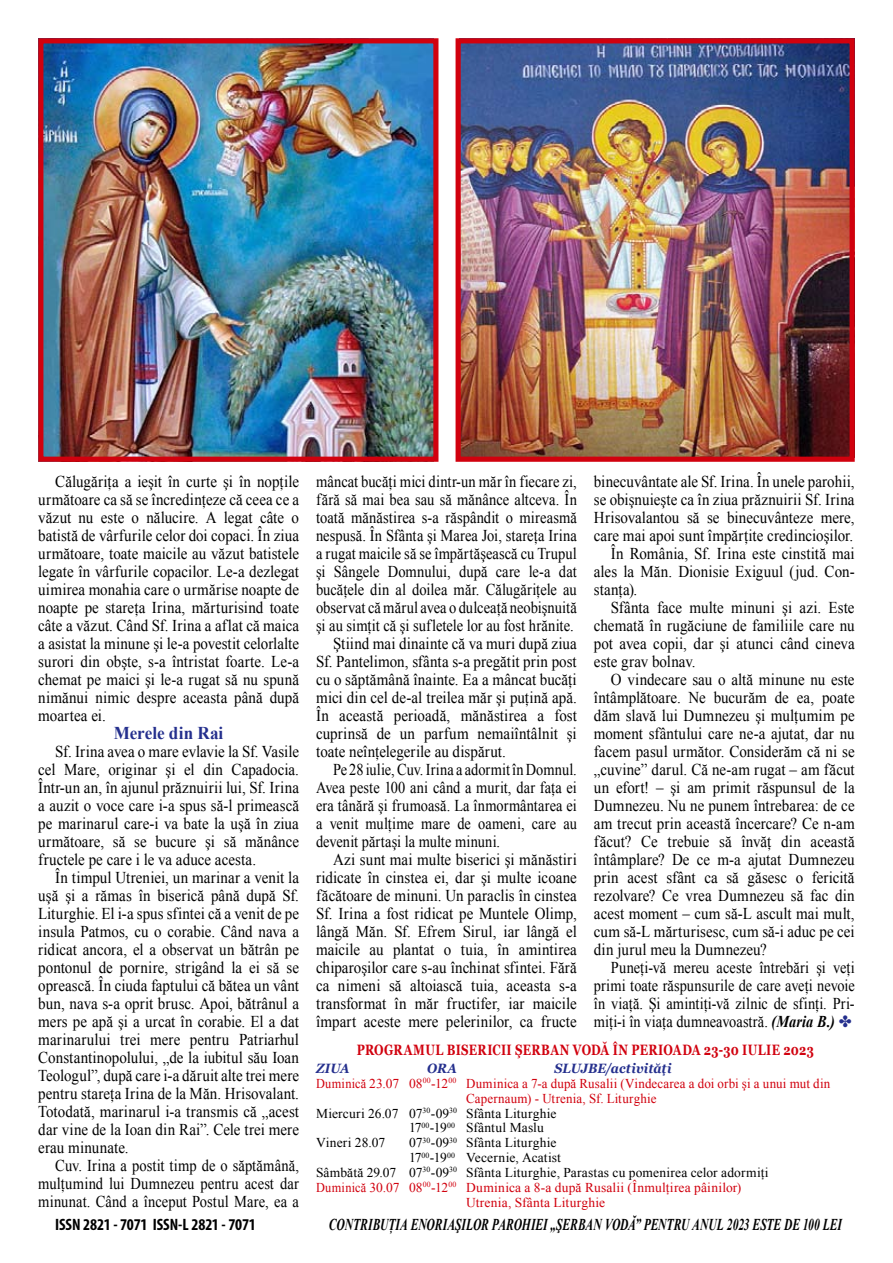
<style>
.page{position:relative;width:893px;height:1263px;background:#fff}
.page>*{position:absolute;margin:0;border:0;box-sizing:border-box;transform-origin:0 0}
.t1{font:700 18px "Times New Roman";color:#242f8d;scale:.95 1}
.t2{font:16.5px/18px "Times New Roman";letter-spacing:.005em;color:#000;text-align:justify;scale:.91 1}
.t3{font:16.5px/18px "Times New Roman";letter-spacing:.005em;color:#000;text-align:justify;scale:.88 1}
.t4{font:16.5px "Times New Roman";letter-spacing:.005em;color:#000;scale:.87 1}
.t5{font:italic 700 16.5px "Times New Roman";letter-spacing:-.005em;color:#000;scale:.7 1}
.t6{font:700 condensed 16.5px "Myriad Pro";letter-spacing:-.01em;color:#000}
.t7{font:700 15px "Georgia";letter-spacing:.025em;color:#d1010e;scale:.77 1}
.t8{font:13.5px "Times New Roman";letter-spacing:.01em;color:#000}
.t9{font:13.5px "Times New Roman";letter-spacing:.01em;color:#d1010e;scale:.91 1}
.t10{font:13.5px "Times New Roman";letter-spacing:.01em;color:#d1010e;scale:.96 1}
.t11{font:italic 700 13.5px "Georgia";color:#242f8d;scale:.91 1}
.t12{font:13.5px "Times New Roman";letter-spacing:.01em;color:#d1010e}
.s1{font-weight:700;font-style:italic}
.s2{color:#242f8d}
</style>
<div class="page">
<img style="left:44px;top:44px;width:388px;height:412px">
<div style="left:38px;top:38px;width:400px;height:424px;border:5px solid #d1010e"></div>
<img style="left:462px;top:44px;width:387px;height:412px">
<div style="left:456px;top:38px;width:399px;height:424px;border:5px solid #d1010e"></div>
<p class="t2" style="left:38px;top:472px;width:288px;text-indent:17px">Călugăriţa a ieşit în curte şi în nopţile următoare ca să se încredinţeze că ceea ce a văzut nu este o nălucire. A legat câte o batistă de vârfurile celor doi copaci. În ziua următoare, toate maicile au văzut batistele legate în vârfurile copacilor. Le-a dezlegat uimirea monahia care o urmărise noapte de noapte pe stareţa Irina, mărturisind toate câte a văzut. Când Sf. Irina a aflat că maica a asistat la minune şi le-a povestit celorlalte surori din obşte, s-a întristat foarte. Le-a chemat pe maici şi le-a rugat să nu spună nimănui nimic despre aceasta până după moartea ei.</p>
<p class="t1" style="left:114px;top:720px;width:117px">Merele din Rai</p>
<p class="t2" style="left:38px;top:742px;width:288px;text-indent:17px">Sf. Irina avea o mare evlavie la Sf. Vasile cel Mare, originar şi el din Capadocia.<br>Într‑un an, în ajunul prăznuirii lui, Sf. Irina a auzit o voce care i-a spus să-l primească pe marinarul care-i va bate la uşă în ziua următoare, să se bucure şi să mănânce fructele pe care i le va aduce acesta.</p>
<p class="t2" style="left:38px;top:868px;width:288px;text-indent:17px">În timpul Utreniei, un marinar a venit la uşă şi a rămas în biserică până după Sf.<br>Liturghie. El i-a spus sfintei că a venit de pe insula Patmos, cu o corabie. Când nava a ridicat ancora, el a observat un bătrân pe pontonul de pornire, strigând la ei să se oprească. În ciuda faptului că bătea un vânt bun, nava s-a oprit brusc. Apoi, bătrânul a mers pe apă şi a urcat în corabie. El a dat marinarului trei mere pentru Patriarhul Constantinopolului, „de la iubitul său Ioan Teologul”, după care i-a dăruit alte trei mere pentru stareţa Irina de la Măn. Hrisovalant.<br>Totodată, marinarul i-a transmis că „acest dar vine de la Ioan din Rai”. Cele trei mere erau minunate.</p>
<p class="t3" style="left:38px;top:1156px;width:298px;text-indent:17px">Cuv. Irina a postit timp de o săptămână, mulţumind lui Dumnezeu pentru acest dar minunat. Când a început Postul Mare, ea a</p>
<p class="t3" style="left:316px;top:472px;width:298px">mâncat bucăţi mici dintr-un măr în fiecare zi,</p>
<p class="t3" style="left:316px;top:490px;width:298px">fără să mai bea sau să mănânce altceva. În</p>
<p class="t3" style="left:316px;top:508px;width:298px">toată mănăstirea s-a răspândit o mireasmă</p>
<p class="t3" style="left:316px;top:526px;width:298px">nespusă. În Sfânta şi Marea Joi, stareţa Irina</p>
<p class="t3" style="left:316px;top:544px;width:298px">a rugat maicile să se împărtăşească cu Trupul</p>
<p class="t3" style="left:316px;top:562px;width:298px">şi Sângele Domnului, după care le-a dat</p>
<p class="t3" style="left:316px;top:580px;width:298px">bucăţele din al doilea măr. Călugăriţele au</p>
<p class="t3" style="left:316px;top:598px;width:298px">observat că mărul avea o dulceaţă neobişnuită</p>
<p class="t3" style="left:316px;top:616px;width:294px">şi au simţit că şi sufletele lor au fost hrănite.</p>
<p class="t2" style="left:333px;top:634px;width:269px">Ştiind mai dinainte că va muri după ziua</p>
<p class="t2" style="left:316px;top:652px;width:288px">Sf. Pantelimon, sfânta s-a pregătit prin post</p>
<p class="t2" style="left:316px;top:670px;width:288px">cu o săptămână înainte. Ea a mâncat bucăţi</p>
<p class="t2" style="left:316px;top:688px;width:288px">mici din cel de-al treilea măr şi puţină apă.</p>
<p class="t2" style="left:316px;top:706px;width:288px">În această perioadă, mănăstirea a fost</p>
<p class="t2" style="left:316px;top:724px;width:288px">cuprinsă de un parfum nemaiîntâlnit şi</p>
<p class="t2" style="left:316px;top:742px;width:210px">toate neînţelegerile au dispărut.</p>
<p class="t4" style="left:333px;top:758px;width:282px">Pe 28 iulie, Cuv. Irina a adormit în Domnul.</p>
<p class="t4" style="left:316px;top:776px;width:301px">Avea peste 100 ani când a murit, dar faţa ei</p>
<p class="t4" style="left:316px;top:794px;width:301px">era tânără şi frumoasă. La înmormântarea ei</p>
<p class="t4" style="left:316px;top:812px;width:301px">a venit mulţime mare de oameni, care au</p>
<p class="t4" style="left:316px;top:830px;width:213px">devenit părtaşi la multe minuni.</p>
<p class="t2" style="left:333px;top:850px;width:269px">Azi sunt mai multe biserici şi mănăstiri</p>
<p class="t2" style="left:316px;top:868px;width:288px">ridicate în cinstea ei, dar şi multe icoane</p>
<p class="t2" style="left:316px;top:886px;width:288px">făcătoare de minuni. Un paraclis în cinstea</p>
<p class="t2" style="left:316px;top:904px;width:288px">Sf. Irina a fost ridicat pe Muntele Olimp,</p>
<p class="t2" style="left:316px;top:922px;width:288px">lângă Măn. Sf. Efrem Sirul, iar lângă el</p>
<p class="t2" style="left:316px;top:940px;width:288px">maicile au plantat o tuia, în amintirea</p>
<p class="t2" style="left:316px;top:958px;width:288px">chiparoşilor care s-au închinat sfintei. Fără</p>
<p class="t2" style="left:316px;top:976px;width:288px">ca nimeni să altoiască tuia, aceasta s-a</p>
<p class="t2" style="left:316px;top:994px;width:288px">transformat în măr fructifer, iar maicile</p>
<p class="t2" style="left:316px;top:1012px;width:288px">împart aceste mere pelerinilor, ca fructe</p>
<p class="t2" style="left:594px;top:472px;width:288px">binecuvântate ale Sf. Irina. În unele parohii,</p>
<p class="t2" style="left:594px;top:490px;width:288px">se obişnuieşte ca în ziua prăznuirii Sf. Irina</p>
<p class="t2" style="left:594px;top:508px;width:288px">Hrisovalantou să se binecuvânteze mere,</p>
<p class="t2" style="left:594px;top:526px;width:286px">care mai apoi sunt împărţite credincioşilor.</p>
<p class="t2" style="left:611px;top:544px;width:269px">În România, Sf. Irina este cinstită mai</p>
<p class="t2" style="left:594px;top:562px;width:288px">ales la Măn. Dionisie Exiguul (jud. Con-</p>
<p class="t2" style="left:594px;top:580px;width:49px">stanţa).</p>
<p class="t2" style="left:611px;top:598px;width:269px">Sfânta face multe minuni şi azi. Este</p>
<p class="t2" style="left:594px;top:616px;width:288px">chemată în rugăciune de familiile care nu</p>
<p class="t2" style="left:594px;top:634px;width:288px">pot avea copii, dar şi atunci când cineva</p>
<p class="t2" style="left:594px;top:652px;width:113px">este grav bolnav.</p>
<p class="t2" style="left:611px;top:670px;width:269px">O vindecare sau o altă minune nu este</p>
<p class="t2" style="left:594px;top:688px;width:288px">întâmplătoare. Ne bucurăm de ea, poate</p>
<p class="t2" style="left:594px;top:706px;width:288px">dăm slavă lui Dumnezeu şi mulţumim pe</p>
<p class="t2" style="left:594px;top:724px;width:288px">moment sfântului care ne-a ajutat, dar nu</p>
<p class="t2" style="left:594px;top:742px;width:288px">facem pasul următor. Considerăm că ni se</p>
<p class="t2" style="left:594px;top:760px;width:288px">„cuvine” darul. Că ne-am rugat – am făcut</p>
<p class="t2" style="left:594px;top:778px;width:288px">un efort! – şi am primit răspunsul de la</p>
<p class="t2" style="left:594px;top:796px;width:288px">Dumnezeu. Nu ne punem întrebarea: de ce</p>
<p class="t2" style="left:594px;top:814px;width:288px">am trecut prin această încercare? Ce n-am</p>
<p class="t2" style="left:594px;top:832px;width:288px">făcut? Ce trebuie să învăţ din această</p>
<p class="t2" style="left:594px;top:850px;width:288px">întâmplare? De ce m-a ajutat Dumnezeu</p>
<p class="t2" style="left:594px;top:868px;width:288px">prin acest sfânt ca să găsesc o fericită</p>
<p class="t2" style="left:594px;top:886px;width:288px">rezolvare? Ce vrea Dumnezeu să fac din</p>
<p class="t2" style="left:594px;top:904px;width:288px">acest moment – cum să-L ascult mai mult,</p>
<p class="t2" style="left:594px;top:922px;width:288px">cum să-L mărturisesc, cum să-i aduc pe cei</p>
<p class="t2" style="left:594px;top:940px;width:192px">din jurul meu la Dumnezeu?</p>
<p class="t4" style="left:611px;top:956px;width:282px">Puneţi-vă mereu aceste întrebări şi veţi</p>
<p class="t4" style="left:594px;top:974px;width:301px">primi toate răspunsurile de care aveţi nevoie</p>
<p class="t4" style="left:594px;top:992px;width:301px">în viaţă. Şi amintiţi-vă zilnic de sfinţi. Pri-</p>
<p class="t4" style="left:594px;top:1010px;width:298px">miţi‑i în viaţa dumneavoastră. <span class="s1">(Maria B.)</span> <span class="s2">✤</span></p>
<p class="t7" style="left:357px;top:1041px;width:404px">PROGRAMUL BISERICII ŞERBAN VODĂ ÎN PERIOADA</p>
<p class="t7" style="left:704px;top:1041px;width:61px">23-30 IULIE</p>
<p class="t7" style="left:783px;top:1041px;width:41px">2023</p>
<p class="t11" style="left:316px;top:1060px;width:38px">ZIUA</p>
<p class="t11" style="left:427px;top:1060px;width:34px">ORA</p>
<p class="t11" style="left:555px;top:1060px;width:130px">SLUJBE/activităţi</p>
<p class="t9" style="left:316px;top:1074px;width:567px">Duminică 23.07 08<sup>00</sup>-12<sup>00</sup> Duminica a 7-a după Rusalii (Vindecarea a doi orbi şi a unui mut din</p>
<p class="t10" style="left:466px;top:1089px;width:200px">Capernaum) - Utrenia, Sf. Liturghie</p>
<p class="t8" style="left:316px;top:1104px;width:242px">Miercuri 26.07 07<sup>30</sup>-09<sup>30</sup> Sfânta Liturghie</p>
<p class="t8" style="left:409px;top:1119px;width:136px">17<sup>00</sup>-19<sup>00</sup> Sfântul Maslu</p>
<p class="t8" style="left:316px;top:1134px;width:71px">Vineri 28.07</p>
<p class="t8" style="left:409px;top:1134px;width:149px">07<sup>30</sup>-09<sup>30</sup> Sfânta Liturghie</p>
<p class="t8" style="left:409px;top:1148px;width:153px">17<sup>00</sup>-19<sup>00</sup> Vecernie, Acatist</p>
<p class="t8" style="left:316px;top:1163px;width:454px">Sâmbătă 29.07 07<sup>30</sup>-09<sup>30</sup> Sfânta Liturghie, Parastas cu pomenirea celor adormiţi</p>
<p class="t9" style="left:316px;top:1178px;width:469px">Duminică 30.07 08<sup>00</sup>-12<sup>00</sup> Duminica a 8-a după Rusalii (Înmulţirea pâinilor)</p>
<p class="t12" style="left:466px;top:1193px;width:141px">Utrenia, Sfânta Liturghie</p>
<p class="t6" style="left:55px;top:1214px;width:202px">ISSN 2821 - 7071 ISSN-L 2821 - 7071</p>
<p class="t5" style="left:329px;top:1213px;width:735px">CONTRIBUŢIA ENORIAŞILOR PAROHIEI „ŞERBAN VODĂ” PENTRU ANUL 2023 ESTE DE 100 LEI</p>
</div>
